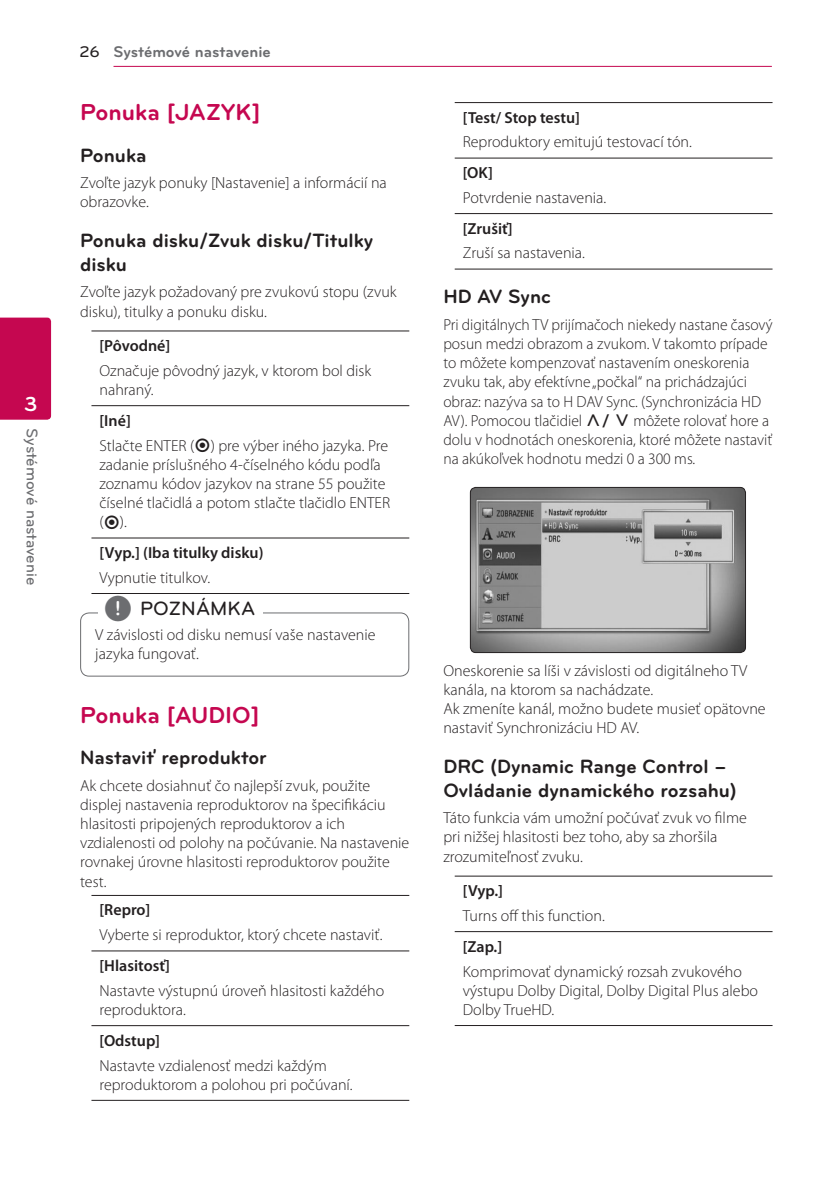
<style>
.page{position:relative;width:840px;height:1191px;background:#fff}
.page>*{position:absolute;margin:0;border:0;box-sizing:border-box;transform-origin:0 0}
.Title_2{font:700 24px "Bryant LG";color:#c50750}
.t1{font:700 21px "Bryant LG";color:#fff}
.Title_3{font:700 20px/24px "Bryant LG";color:#231f20}
.t2{font:500 20px "Bryant LG";color:#231f20}
.Content_text_Light{font:300 16px/19.2px "Myriad Pro";color:#231f20}
.Content_text_SemiBol{font:600 16px "Myriad Pro";color:#231f20}
.t3{font:700 16px "Bryant LG";color:#6c6d70}
.t4{font:500 16px "Bryant LG";color:#6c6d70}
.s1{font-weight:500;color:#231f20}
.s2{font-family:"UPSYS Common";font-weight:400}
.s3{font-family:"UPSYS Common";font-weight:400;font-size:30px;color:#6c6d70}
</style>
<div class="page">
<hr style="left:113px;top:66px;width:658px;height:1px;background:#c50750">
<div style="left:0;top:317px;width:51px;height:103px;background:#c50750"></div>
<hr style="left:91px;top:330px;width:318px;height:1px;background:#231f20">
<hr style="left:91px;top:405px;width:318px;height:1px;background:#231f20">
<hr style="left:91px;top:537px;width:318px;height:1px;background:#231f20">
<hr style="left:91px;top:593px;width:318px;height:1px;background:#231f20">
<div style="left:80px;top:612px;width:329px;height:64px;border:1px solid #6c6d70;border-radius:9px"></div>
<div style="left:98px;top:605px;width:164px;height:20px;background:#fff"></div>
<hr style="left:91px;top:895px;width:318px;height:1px;background:#231f20">
<hr style="left:91px;top:950px;width:318px;height:1px;background:#231f20">
<hr style="left:91px;top:1025px;width:318px;height:1px;background:#231f20">
<hr style="left:91px;top:1099px;width:318px;height:1px;background:#231f20">
<hr style="left:454px;top:102px;width:318px;height:1px;background:#231f20">
<hr style="left:454px;top:158px;width:318px;height:1px;background:#231f20">
<hr style="left:454px;top:213px;width:318px;height:1px;background:#231f20">
<hr style="left:454px;top:268px;width:318px;height:1px;background:#231f20">
<img style="left:471px;top:487px;width:274px;height:165px">
<div style="left:469px;top:487px;width:276px;height:166px;border:1px solid #231f20;border-radius:5px"></div>
<hr style="left:454px;top:875px;width:318px;height:1px;background:#231f20">
<hr style="left:454px;top:931px;width:318px;height:1px;background:#231f20">
<hr style="left:454px;top:1025px;width:318px;height:1px;background:#231f20">
<h2 class="t1" style="left:24px;top:391px;width:15px">3</h2>
<p class="t4" style="left:42px;top:428px;width:158px;rotate:90deg">Systémové nastavenie</p>
<p class="t3" style="left:79px;top:42px;width:193px"><span class="s1">26</span> Systémové nastavenie</p>
<p class="Title_2" style="left:80px;top:97px;width:182px">Ponuka [JAZYK]</p>
<p class="Title_3" style="left:80px;top:143px;width:68px">Ponuka</p>
<p class="Content_text_Light" style="left:80px;top:173px;width:308px">Zvoľte jazyk ponuky [Nastavenie] a informácií na obrazovke.</p>
<p class="Title_3" style="left:80px;top:228px;width:294px">Ponuka disku/Zvuk disku/Titulky disku</p>
<p class="Content_text_Light" style="left:80px;top:282px;width:318px">Zvoľte jazyk požadovaný pre zvukovú stopu (zvuk disku), titulky a ponuku disku.</p>
<p class="Content_text_SemiBol" style="left:99px;top:335px;width:72px">[Pôvodné]</p>
<p class="Content_text_Light" style="left:99px;top:361px;width:273px">Označuje pôvodný jazyk, v ktorom bol disk nahraný.</p>
<p class="Content_text_SemiBol" style="left:99px;top:410px;width:33px">[Iné]</p>
<p class="Content_text_Light" style="left:99px;top:435px;width:292px">Stlačte ENTER (<span class="s2">b</span>) pre výber iného jazyka. Pre zadanie príslušného 4-číselného kódu podľa zoznamu kódov jazykov na strane 55 použite číselné tlačidlá a potom stlačte tlačidlo ENTER (<span class="s2">b</span>).</p>
<p class="Content_text_SemiBol" style="left:99px;top:542px;width:165px">[Vyp.] (Iba titulky disku)</p>
<p class="Content_text_Light" style="left:99px;top:568px;width:112px">Vypnutie titulkov.</p>
<p class="t2" style="left:104px;top:596px;width:153px"><span class="s3">,</span> POZNÁMKA</p>
<p class="Content_text_Light" style="left:95px;top:624px;width:282px">V závislosti od disku nemusí vaše nastavenie jazyka fungovať.</p>
<p class="Title_2" style="left:80px;top:699px;width:181px">Ponuka [AUDIO]</p>
<p class="Title_3" style="left:80px;top:745px;width:188px">Nastaviť reproduktor</p>
<p class="Content_text_Light" style="left:80px;top:775px;width:330px">Ak chcete dosiahnuť čo najlepší zvuk, použite displej nastavenia reproduktorov na špecifikáciu hlasitosti pripojených reproduktorov a ich vzdialenosti od polohy na počúvanie. Na nastavenie rovnakej úrovne hlasitosti reproduktorov použite test.</p>
<p class="Content_text_SemiBol" style="left:99px;top:900px;width:52px">[Repro]</p>
<p class="Content_text_Light" style="left:99px;top:925px;width:284px">Vyberte si reproduktor, ktorý chcete nastaviť.</p>
<p class="Content_text_SemiBol" style="left:99px;top:955px;width:72px">[Hlasitosť]</p>
<p class="Content_text_Light" style="left:99px;top:980px;width:286px">Nastavte výstupnú úroveň hlasitosti každého reproduktora.</p>
<p class="Content_text_SemiBol" style="left:99px;top:1030px;width:62px">[Odstup]</p>
<p class="Content_text_Light" style="left:99px;top:1055px;width:254px">Nastavte vzdialenosť medzi každým reproduktorom a polohou pri počúvaní.</p>
<p class="Content_text_SemiBol" style="left:462px;top:107px;width:119px">[Test/ Stop testu]</p>
<p class="Content_text_Light" style="left:462px;top:132px;width:231px">Reproduktory emitujú testovací tón.</p>
<p class="Content_text_SemiBol" style="left:462px;top:162px;width:32px">[OK]</p>
<p class="Content_text_Light" style="left:462px;top:188px;width:145px">Potvrdenie nastavenia.</p>
<p class="Content_text_SemiBol" style="left:462px;top:218px;width:51px">[Zrušiť]</p>
<p class="Content_text_Light" style="left:462px;top:243px;width:124px">Zruší sa nastavenia.</p>
<p class="Title_3" style="left:443px;top:285px;width:109px">HD AV Sync</p>
<p class="Content_text_Light" style="left:443px;top:314px;width:330px">Pri digitálnych TV prijímačoch niekedy nastane časový posun medzi obrazom a zvukom. V takomto prípade to môžete kompenzovať nastavením oneskorenia zvuku tak, aby efektívne„počkal“ na prichádzajúci obraz: nazýva sa to H DAV Sync. (Synchronizácia HD AV). Pomocou tlačidiel <span class="s2">W/ S</span> môžete rolovať hore a dolu v hodnotách oneskorenia, ktoré môžete nastaviť na akúkoľvek hodnotu medzi 0 a 300 ms.</p>
<p class="Content_text_Light" style="left:443px;top:660px;width:323px">Oneskorenie sa líši v závislosti od digitálneho TV kanála, na ktorom sa nachádzate.<br>Ak zmeníte kanál, možno budete musieť opätovne nastaviť Synchronizáciu HD AV.</p>
<p class="Title_3" style="left:443px;top:754px;width:295px">DRC (Dynamic Range Control –<br>Ovládanie dynamického rozsahu)</p>
<p class="Content_text_Light" style="left:443px;top:808px;width:305px">Táto funkcia vám umožní počúvať zvuk vo filme pri nižšej hlasitosti bez toho, aby sa zhoršila zrozumiteľnosť zvuku.</p>
<p class="Content_text_SemiBol" style="left:462px;top:880px;width:42px">[Vyp.]</p>
<p class="Content_text_Light" style="left:462px;top:906px;width:143px">Turns off this function.</p>
<p class="Content_text_SemiBol" style="left:462px;top:936px;width:41px">[Zap.]</p>
<p class="Content_text_Light" style="left:462px;top:961px;width:297px">Komprimovať dynamický rozsah zvukového výstupu Dolby Digital, Dolby Digital Plus alebo<br>Dolby TrueHD.</p>
</div>
